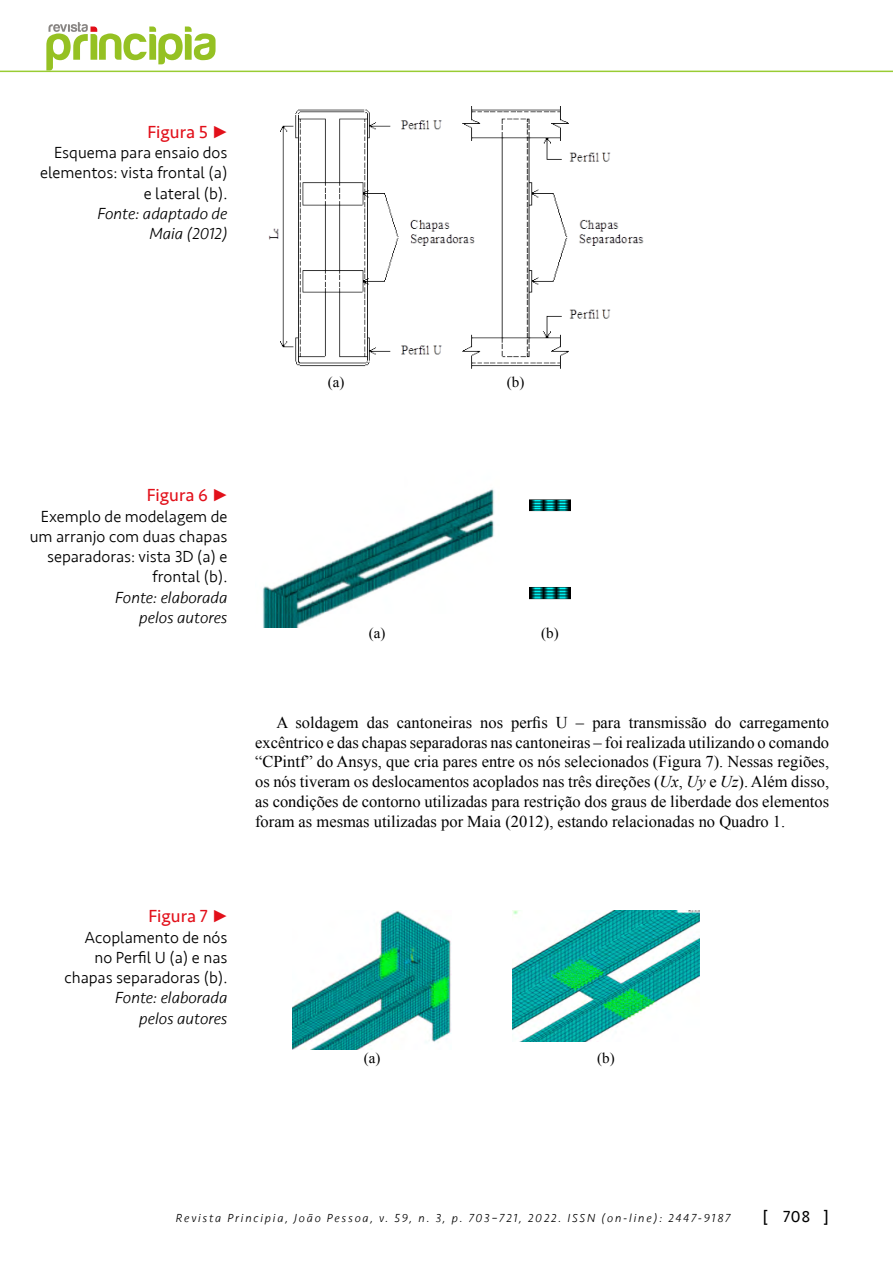
<style>
.page{position:relative;width:893px;height:1263px;background:#fff}
.page>*{position:absolute;margin:0;border:0;box-sizing:border-box;transform-origin:0 0}
.t1{font:18px "Seravek";color:#e2101a}
.t2{font:16.5px/19.8px "Times New Roman";color:#000;text-align:justify}
.t3{font:300 16.5px/20.2px "Seravek";color:#000;text-align:right}
.t4{font:italic 300 16.5px/20.2px "Seravek";color:#000;text-align:right}
.t5{font:16.5px "Seravek";color:#000}
.t6{font:15px "Times New Roman";color:#000}
.t7{font:italic 300 12px "Seravek";letter-spacing:.15em;color:#000}
.s1{font-style:italic}
</style>
<div class="page">
<hr style="left:0;top:71px;width:893px;height:1px;background:#9c3">
<img style="left:269px;top:106px;width:375px;height:263px">
<img style="left:262px;top:489px;width:233px;height:139px">
<img style="left:529px;top:499px;width:42px;height:101px">
<img style="left:293px;top:910px;width:158px;height:139px">
<img style="left:513px;top:910px;width:186px;height:131px">
<svg style="left:46px;top:22px;width:170px;height:49px"></svg>
<p class="t1" style="left:147px;top:118px;width:82px">Figura 5 •</p>
<p class="t3" style="left:40px;top:143px;width:189px">Esquema para ensaio dos elementos: vista frontal (a) e lateral (b).</p>
<p class="t4" style="left:98px;top:203px;width:131px">Fonte: adaptado de<br>Maia (2012)</p>
<p class="t6" style="left:328px;top:372px;width:18px">(a)</p>
<p class="t6" style="left:507px;top:372px;width:19px">(b)</p>
<p class="t1" style="left:147px;top:481px;width:82px">Figura 6 •</p>
<p class="t3" style="left:30px;top:506px;width:199px">Exemplo de modelagem de um arranjo com duas chapas separadoras: vista 3D (a) e frontal (b).</p>
<p class="t4" style="left:115px;top:587px;width:114px">Fonte: elaborada pelos autores</p>
<p class="t6" style="left:369px;top:623px;width:18px">(a)</p>
<p class="t6" style="left:541px;top:623px;width:19px">(b)</p>
<p class="t2" style="left:255px;top:712px;width:576px;text-indent:21px">A soldagem das cantoneiras nos perfis U – para transmissão do carregamento excêntrico e das chapas separadoras nas cantoneiras – foi realizada utilizando o comando “CPintf” do Ansys, que cria pares entre os nós selecionados (Figura 7). Nessas regiões, os nós tiveram os deslocamentos acoplados nas três direções (<span class="s1">Ux</span>, <span class="s1">Uy</span> e <span class="s1">Uz</span>). Além disso, as condições de contorno utilizadas para restrição dos graus de liberdade dos elementos foram as mesmas utilizadas por Maia (2012), estando relacionadas no Quadro 1.</p>
<p class="t1" style="left:148px;top:902px;width:81px">Figura 7 •</p>
<p class="t3" style="left:64px;top:927px;width:165px">Acoplamento de nós no Perfil U (a) e nas chapas separadoras (b).</p>
<p class="t4" style="left:115px;top:988px;width:114px">Fonte: elaborada pelos autores</p>
<p class="t6" style="left:364px;top:1048px;width:18px">(a)</p>
<p class="t6" style="left:597px;top:1048px;width:19px">(b)</p>
<p class="t7" style="left:176px;top:1211px;width:556px">Revista Principia, João Pessoa, v. 59, n. 3, p. 703–721, 2022. ISSN (on-line): 2447-9187</p>
<p class="t5" style="left:763px;top:1204px;width:68px">[ 708 ]</p>
</div>
